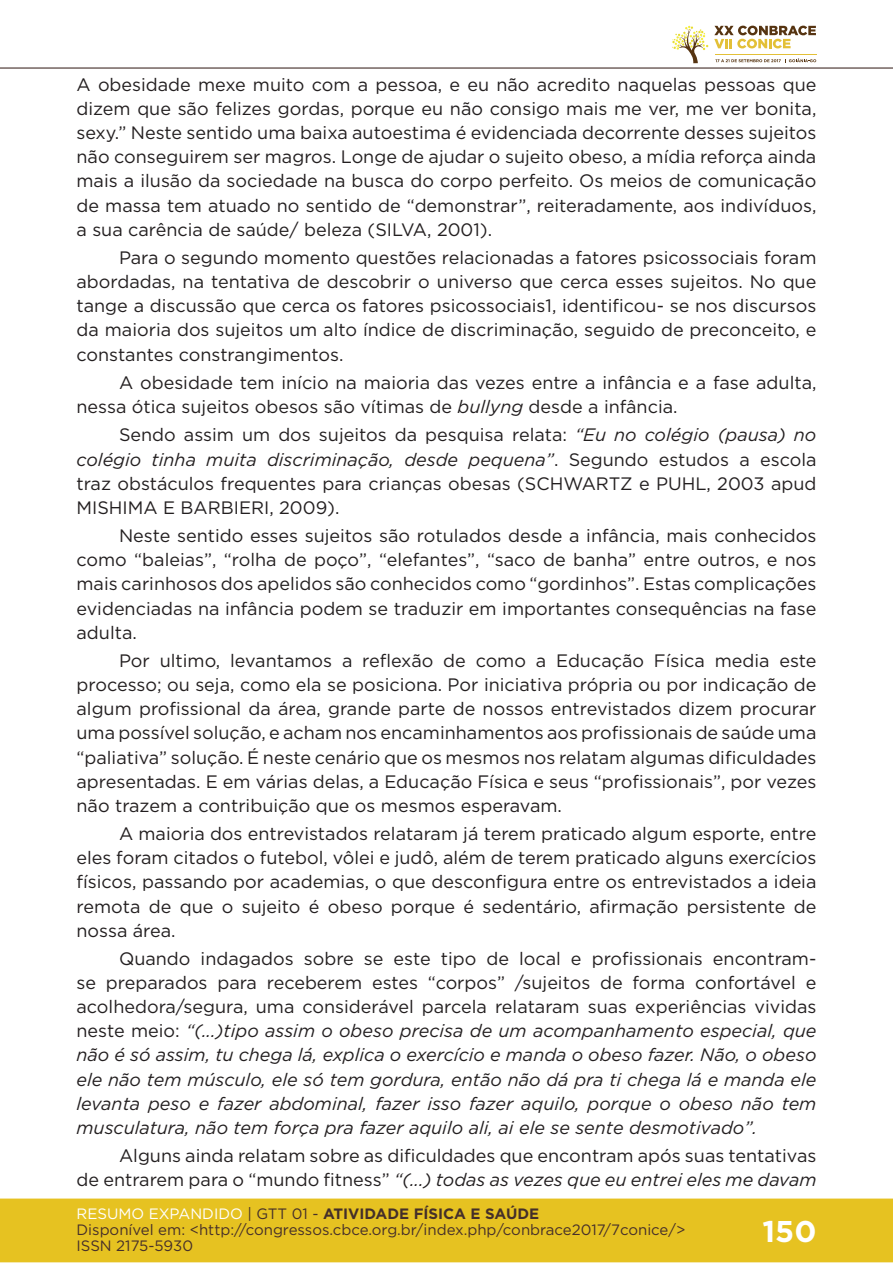
<style>
.page{position:relative;width:893px;height:1263px;background:#fff}
.page>*{position:absolute;margin:0;border:0;box-sizing:border-box;transform-origin:0 0}
.t1{font:700 30px "Gotham";color:#fff}
.t2{font:18px/24.2px "Gotham";color:#231f20;text-align:justify}
.t3{font:italic 18px/24.2px "Gotham";color:#231f20;text-align:justify}
.t4{font:15px/16px "Gotham";color:#462f2a}
.s1{font-style:italic}
.s2{font-style:normal}
.s3{color:#fff}
.s4{color:#442f2a}
.s5{font-weight:700;color:#442f2a}
</style>
<div class="page">
<div style="left:0;top:1198px;width:893px;height:64px;background:#e6c221;border:2px solid #e6c221"></div>
<hr style="left:0;top:67px;width:893px;height:2px;background:#442f2a">
<svg style="left:672px;top:26px;width:144px;height:37px"></svg>
<p class="t2" style="left:77px;top:72px;width:741px">A obesidade mexe muito com a pessoa, e eu não acredito naquelas pessoas que dizem que são felizes gordas, porque eu não consigo mais me ver, me ver bonita, sexy.” Neste sentido uma baixa autoestima é evidenciada decorrente desses sujeitos não conseguirem ser magros. Longe de ajudar o sujeito obeso, a mídia reforça ainda mais a ilusão da sociedade na busca do corpo perfeito. Os meios de comunicação de massa tem atuado no sentido de “demonstrar”, reiteradamente, aos indivíduos, a sua carência de saúde/ beleza (SILVA, 2001).</p>
<p class="t2" style="left:77px;top:245px;width:741px;text-indent:43px">Para o segundo momento questões relacionadas a fatores psicossociais foram abordadas, na tentativa de descobrir o universo que cerca esses sujeitos. No que tange a discussão que cerca os fatores psicossociais1, identificou- se nos discursos da maioria dos sujeitos um alto índice de discriminação, seguido de preconceito, e constantes constrangimentos.</p>
<p class="t2" style="left:77px;top:370px;width:741px;text-indent:43px">A obesidade tem início na maioria das vezes entre a infância e a fase adulta, nessa ótica sujeitos obesos são vítimas de <span class="s1">bullyng</span> desde a infância.</p>
<p class="t2" style="left:77px;top:423px;width:741px;text-indent:43px">Sendo assim um dos sujeitos da pesquisa relata: <span class="s1">“Eu no colégio (pausa) no colégio tinha muita discriminação, desde pequena”</span>. Segundo estudos a escola traz obstáculos frequentes para crianças obesas (SCHWARTZ e PUHL, 2003 apud MISHIMA E BARBIERI, 2009).</p>
<p class="t2" style="left:77px;top:523px;width:741px;text-indent:43px">Neste sentido esses sujeitos são rotulados desde a infância, mais conhecidos como “baleias”, “rolha de poço”, “elefantes”, “saco de banha” entre outros, e nos mais carinhosos dos apelidos são conhecidos como “gordinhos”. Estas complicações evidenciadas na infância podem se traduzir em importantes consequências na fase adulta.</p>
<p class="t2" style="left:77px;top:648px;width:741px;text-indent:43px">Por ultimo, levantamos a reflexão de como a Educação Física media este processo; ou seja, como ela se posiciona. Por iniciativa própria ou por indicação de algum profissional da área, grande parte de nossos entrevistados dizem procurar uma possível solução, e acham nos encaminhamentos aos profissionais de saúde uma “paliativa” solução. É neste cenário que os mesmos nos relatam algumas dificuldades apresentadas. E em várias delas, a Educação Física e seus “profissionais”, por vezes não trazem a contribuição que os mesmos esperavam.</p>
<p class="t2" style="left:77px;top:821px;width:741px;text-indent:43px">A maioria dos entrevistados relataram já terem praticado algum esporte, entre eles foram citados o futebol, vôlei e judô, além de terem praticado alguns exercícios físicos, passando por academias, o que desconfigura entre os entrevistados a ideia remota de que o sujeito é obeso porque é sedentário, afirmação persistente de nossa área.</p>
<p class="t3" style="left:77px;top:946px;width:741px;text-indent:43px"><span class="s2">Quando indagados sobre se este tipo de local e profissionais encontram&shy;se preparados para receberem estes “corpos” /sujeitos de forma confortável e acolhedora/segura, uma considerável parcela relataram suas experiências vividas neste meio:</span> “(...)tipo assim o obeso precisa de um acompanhamento especial, que não é só assim, tu chega lá, explica o exercício e manda o obeso fazer. Não, o obeso ele não tem músculo, ele só tem gordura, então não dá pra ti chega lá e manda ele levanta peso e fazer abdominal, fazer isso fazer aquilo, porque o obeso não tem musculatura, não tem força pra fazer aquilo ali, ai ele se sente desmotivado”.</p>
<p class="t2" style="left:77px;top:1143px;width:741px;text-align:right">Alguns ainda relatam sobre as dificuldades que encontram após suas tentativas<br>de entrarem para o “mundo fitness” <span class="s1">“(...) todas as vezes que eu entrei eles me davam</span></p>
<p class="t4" style="left:77px;top:1205px;width:610px"><span class="s3">RESUMO EXPANDIDO</span> <span class="s4">| GTT 01 -</span> <span class="s5">ATIVIDADE FÍSICA E SAÚDE<br></span>Disponível em: &lt;http://congressos.cbce.org.br/index.php/conbrace2017/7conice/&gt;<br>ISSN 2175-5930</p>
<h1 class="t1" style="left:762px;top:1212px;width:55px">150</h1>
</div>
